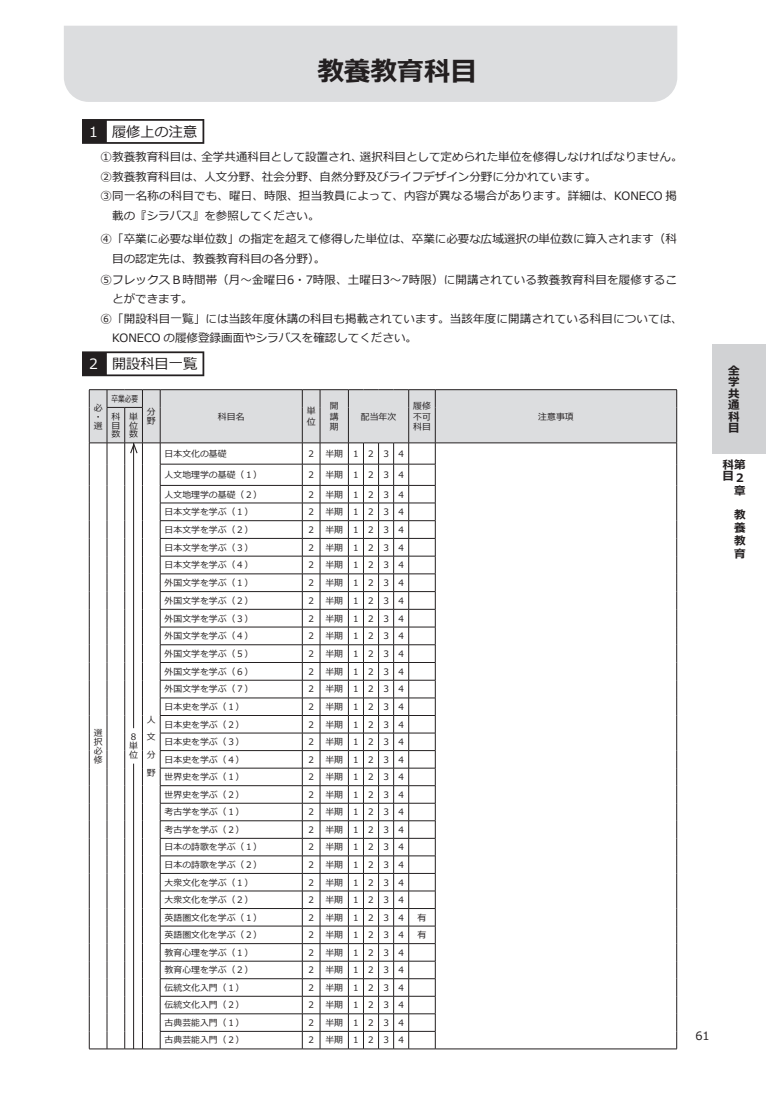
<style>
.page{position:relative;width:766px;height:1099px;background:#fff}
.page>*{position:absolute;margin:0;border:0;box-sizing:border-box;transform-origin:0 0}
.t1{font:700 26.62px "Meiryo";color:#231f20}
.t2{font:14.12px "Meiryo";color:#231f20}
.t3{font:11.5px "Meiryo";color:#231f20}
.t4{font:700 11.5px/11.5px "Meiryo";color:#231f20;text-align:justify}
.t5{font:8.88px/8.9px "Meiryo";color:#231f20;text-align:justify}
.t6{font:8.88px "Meiryo";color:#231f20;scale:.75 1}
.s1{color:#fff}
</style>
<div class="page">
<div style="left:712px;top:344px;width:53px;height:110px;background:#d1d2d4"></div>
<div style="left:64px;top:26px;width:613px;height:76px;background:#dcdddf"></div>
<svg style="left:82px;top:119px;width:122px;height:25px"></svg>
<div style="left:107px;top:121px;width:95px;height:21px;background:#fff"></div>
<svg style="left:82px;top:351px;width:122px;height:25px"></svg>
<div style="left:107px;top:353px;width:95px;height:21px;background:#fff"></div>
<svg style="left:89px;top:389px;width:588px;height:660px"></svg>
<h1 class="t1" style="left:317px;top:52px;width:161px">教養教育科目</h1>
<h2 class="t2" style="left:89px;top:122px;width:110px"><span class="s1">1</span>　履修上の注意</h2>
<p class="t3" style="left:101px;top:149px;width:583px">①教養教育科目は、全学共通科目として設置され、選択科目として定められた単位を修得しなければなりません。</p>
<p class="t3" style="left:101px;top:168px;width:497px">②教養教育科目は、人文分野、社会分野、自然分野及びライフデザイン分野に分かれています。</p>
<p class="t3" style="left:101px;top:188px;width:577px">③同一名称の科目でも、曜日、時限、担当教員によって、内容が異なる場合があります。詳細は、KONECO 掲</p>
<p class="t3" style="left:112px;top:207px;width:209px">載の『シラバス』を参照してください。</p>
<p class="t3" style="left:101px;top:230px;width:577px">④「卒業に必要な単位数」の指定を超えて修得した単位は、卒業に必要な広域選択の単位数に算入されます（科</p>
<p class="t3" style="left:112px;top:251px;width:215px">目の認定先は、教養教育科目の各分野）。</p>
<p class="t3" style="left:101px;top:271px;width:577px">⑤フレックスＢ時間帯（月～金曜日6・7時限、土曜日3～7時限）に開講されている教養教育科目を履修するこ</p>
<p class="t3" style="left:112px;top:291px;width:82px">とができます。</p>
<p class="t3" style="left:101px;top:310px;width:583px">⑥「開設科目一覧」には当該年度休講の科目も掲載されています。当該年度に開講されている科目については、</p>
<p class="t3" style="left:112px;top:330px;width:306px">KONECO の履修登録画面やシラバスを確認してください。</p>
<h2 class="t2" style="left:89px;top:354px;width:110px"><span class="s1">2</span>　開設科目一覧</h2>
<p class="t5" style="left:94px;top:403px;width:10px;text-align:left">必・選</p>
<p class="t6" style="left:111px;top:392px;width:37px">卒業必要</p>
<p class="t5" style="left:147px;top:408px;width:10px">分野</p>
<p class="t5" style="left:218px;top:412px;width:28px">科目名</p>
<p class="t5" style="left:306px;top:406px;width:10px;line-height:10.6px">単位</p>
<p class="t5" style="left:330px;top:401px;width:10px;line-height:10.6px">開講期</p>
<p class="t5" style="left:361px;top:412px;width:37px">配当年次</p>
<p class="t5" style="left:413px;top:401px;width:19px;line-height:10.6px">履修不可科目</p>
<p class="t5" style="left:538px;top:412px;width:37px">注意事項</p>
<p class="t5" style="left:111px;top:412px;width:10px">科目数</p>
<p class="t5" style="left:129px;top:412px;width:10px">単位数</p>
<p class="t5" style="left:94px;top:728px;width:10px">選択必修</p>
<p class="t5" style="left:129px;top:733px;width:10px;text-align:left">8単位</p>
<p class="t5" style="left:147px;top:711px;width:10px;line-height:17.8px">人文分野</p>
<p class="t5" style="left:165px;top:449px;width:64px">日本文化の基礎</p>
<p class="t5" style="left:308px;top:449px;width:7px">2</p>
<p class="t5" style="left:325px;top:449px;width:80px">半期1234</p>
<p class="t5" style="left:165px;top:471px;width:99px">人文地理学の基礎（１）</p>
<p class="t5" style="left:308px;top:471px;width:7px">2</p>
<p class="t5" style="left:325px;top:471px;width:80px">半期1234</p>
<p class="t5" style="left:165px;top:490px;width:99px">人文地理学の基礎（２）</p>
<p class="t5" style="left:308px;top:490px;width:7px">2</p>
<p class="t5" style="left:325px;top:490px;width:80px">半期1234</p>
<p class="t5" style="left:165px;top:508px;width:90px">日本文学を学ぶ（１）</p>
<p class="t5" style="left:308px;top:508px;width:7px">2</p>
<p class="t5" style="left:325px;top:508px;width:80px">半期1234</p>
<p class="t5" style="left:165px;top:525px;width:90px">日本文学を学ぶ（２）</p>
<p class="t5" style="left:308px;top:525px;width:7px">2</p>
<p class="t5" style="left:325px;top:525px;width:80px">半期1234</p>
<p class="t5" style="left:165px;top:543px;width:90px">日本文学を学ぶ（３）</p>
<p class="t5" style="left:308px;top:543px;width:7px">2</p>
<p class="t5" style="left:325px;top:543px;width:80px">半期1234</p>
<p class="t5" style="left:165px;top:561px;width:90px">日本文学を学ぶ（４）</p>
<p class="t5" style="left:308px;top:561px;width:7px">2</p>
<p class="t5" style="left:325px;top:561px;width:80px">半期1234</p>
<p class="t5" style="left:165px;top:579px;width:90px">外国文学を学ぶ（１）</p>
<p class="t5" style="left:308px;top:579px;width:7px">2</p>
<p class="t5" style="left:325px;top:579px;width:80px">半期1234</p>
<p class="t5" style="left:165px;top:596px;width:90px">外国文学を学ぶ（２）</p>
<p class="t5" style="left:308px;top:596px;width:7px">2</p>
<p class="t5" style="left:325px;top:596px;width:80px">半期1234</p>
<p class="t5" style="left:165px;top:614px;width:90px">外国文学を学ぶ（３）</p>
<p class="t5" style="left:308px;top:614px;width:7px">2</p>
<p class="t5" style="left:325px;top:614px;width:80px">半期1234</p>
<p class="t5" style="left:165px;top:632px;width:90px">外国文学を学ぶ（４）</p>
<p class="t5" style="left:308px;top:632px;width:7px">2</p>
<p class="t5" style="left:325px;top:632px;width:80px">半期1234</p>
<p class="t5" style="left:165px;top:649px;width:90px">外国文学を学ぶ（５）</p>
<p class="t5" style="left:308px;top:649px;width:7px">2</p>
<p class="t5" style="left:325px;top:649px;width:80px">半期1234</p>
<p class="t5" style="left:165px;top:667px;width:90px">外国文学を学ぶ（６）</p>
<p class="t5" style="left:308px;top:667px;width:7px">2</p>
<p class="t5" style="left:325px;top:667px;width:80px">半期1234</p>
<p class="t5" style="left:165px;top:685px;width:90px">外国文学を学ぶ（７）</p>
<p class="t5" style="left:308px;top:685px;width:7px">2</p>
<p class="t5" style="left:325px;top:685px;width:80px">半期1234</p>
<p class="t5" style="left:165px;top:703px;width:81px">日本史を学ぶ（１）</p>
<p class="t5" style="left:308px;top:703px;width:7px">2</p>
<p class="t5" style="left:325px;top:703px;width:80px">半期1234</p>
<p class="t5" style="left:165px;top:720px;width:81px">日本史を学ぶ（２）</p>
<p class="t5" style="left:308px;top:720px;width:7px">2</p>
<p class="t5" style="left:325px;top:720px;width:80px">半期1234</p>
<p class="t5" style="left:165px;top:738px;width:81px">日本史を学ぶ（３）</p>
<p class="t5" style="left:308px;top:738px;width:7px">2</p>
<p class="t5" style="left:325px;top:738px;width:80px">半期1234</p>
<p class="t5" style="left:165px;top:755px;width:81px">日本史を学ぶ（４）</p>
<p class="t5" style="left:308px;top:755px;width:7px">2</p>
<p class="t5" style="left:325px;top:755px;width:80px">半期1234</p>
<p class="t5" style="left:165px;top:773px;width:81px">世界史を学ぶ（１）</p>
<p class="t5" style="left:308px;top:773px;width:7px">2</p>
<p class="t5" style="left:325px;top:773px;width:80px">半期1234</p>
<p class="t5" style="left:165px;top:790px;width:81px">世界史を学ぶ（２）</p>
<p class="t5" style="left:308px;top:790px;width:7px">2</p>
<p class="t5" style="left:325px;top:790px;width:80px">半期1234</p>
<p class="t5" style="left:165px;top:808px;width:81px">考古学を学ぶ（１）</p>
<p class="t5" style="left:308px;top:808px;width:7px">2</p>
<p class="t5" style="left:325px;top:808px;width:80px">半期1234</p>
<p class="t5" style="left:165px;top:825px;width:81px">考古学を学ぶ（２）</p>
<p class="t5" style="left:308px;top:825px;width:7px">2</p>
<p class="t5" style="left:325px;top:825px;width:80px">半期1234</p>
<p class="t5" style="left:165px;top:843px;width:99px">日本の詩歌を学ぶ（１）</p>
<p class="t5" style="left:308px;top:843px;width:7px">2</p>
<p class="t5" style="left:325px;top:843px;width:80px">半期1234</p>
<p class="t5" style="left:165px;top:860px;width:99px">日本の詩歌を学ぶ（２）</p>
<p class="t5" style="left:308px;top:860px;width:7px">2</p>
<p class="t5" style="left:325px;top:860px;width:80px">半期1234</p>
<p class="t5" style="left:165px;top:878px;width:90px">大衆文化を学ぶ（１）</p>
<p class="t5" style="left:308px;top:878px;width:7px">2</p>
<p class="t5" style="left:325px;top:878px;width:80px">半期1234</p>
<p class="t5" style="left:165px;top:895px;width:90px">大衆文化を学ぶ（２）</p>
<p class="t5" style="left:308px;top:895px;width:7px">2</p>
<p class="t5" style="left:325px;top:895px;width:80px">半期1234</p>
<p class="t5" style="left:165px;top:913px;width:99px">英語圏文化を学ぶ（１）</p>
<p class="t5" style="left:308px;top:913px;width:7px">2</p>
<p class="t5" style="left:325px;top:913px;width:80px">半期1234</p>
<p class="t5" style="left:417px;top:913px;width:10px">有</p>
<p class="t5" style="left:165px;top:931px;width:99px">英語圏文化を学ぶ（２）</p>
<p class="t5" style="left:308px;top:931px;width:7px">2</p>
<p class="t5" style="left:325px;top:931px;width:80px">半期1234</p>
<p class="t5" style="left:417px;top:931px;width:10px">有</p>
<p class="t5" style="left:165px;top:948px;width:90px">教育心理を学ぶ（１）</p>
<p class="t5" style="left:308px;top:948px;width:7px">2</p>
<p class="t5" style="left:325px;top:948px;width:80px">半期1234</p>
<p class="t5" style="left:165px;top:966px;width:90px">教育心理を学ぶ（２）</p>
<p class="t5" style="left:308px;top:966px;width:7px">2</p>
<p class="t5" style="left:325px;top:966px;width:80px">半期1234</p>
<p class="t5" style="left:165px;top:983px;width:81px">伝統文化入門（１）</p>
<p class="t5" style="left:308px;top:983px;width:7px">2</p>
<p class="t5" style="left:325px;top:983px;width:80px">半期1234</p>
<p class="t5" style="left:165px;top:1001px;width:81px">伝統文化入門（２）</p>
<p class="t5" style="left:308px;top:1001px;width:7px">2</p>
<p class="t5" style="left:325px;top:1001px;width:80px">半期1234</p>
<p class="t5" style="left:165px;top:1018px;width:81px">古典芸能入門（１）</p>
<p class="t5" style="left:308px;top:1018px;width:7px">2</p>
<p class="t5" style="left:325px;top:1018px;width:80px">半期1234</p>
<p class="t5" style="left:165px;top:1036px;width:81px">古典芸能入門（２）</p>
<p class="t5" style="left:308px;top:1036px;width:7px">2</p>
<p class="t5" style="left:325px;top:1036px;width:80px">半期1234</p>
<p class="t4" style="left:728px;top:365px;width:13px">全学共通科目</p>
<p class="t4" style="left:733px;top:458px;width:13px;line-height:13px;text-align:left;text-indent:-12px">科第<br>２章</p>
<p class="t4" style="left:733px;top:509px;width:13px;line-height:13px">教養教育</p>
<p class="t4" style="left:722px;top:471px;width:12px">目</p>
<p class="t3" style="left:695px;top:1027px;width:16px">61</p>
</div>
